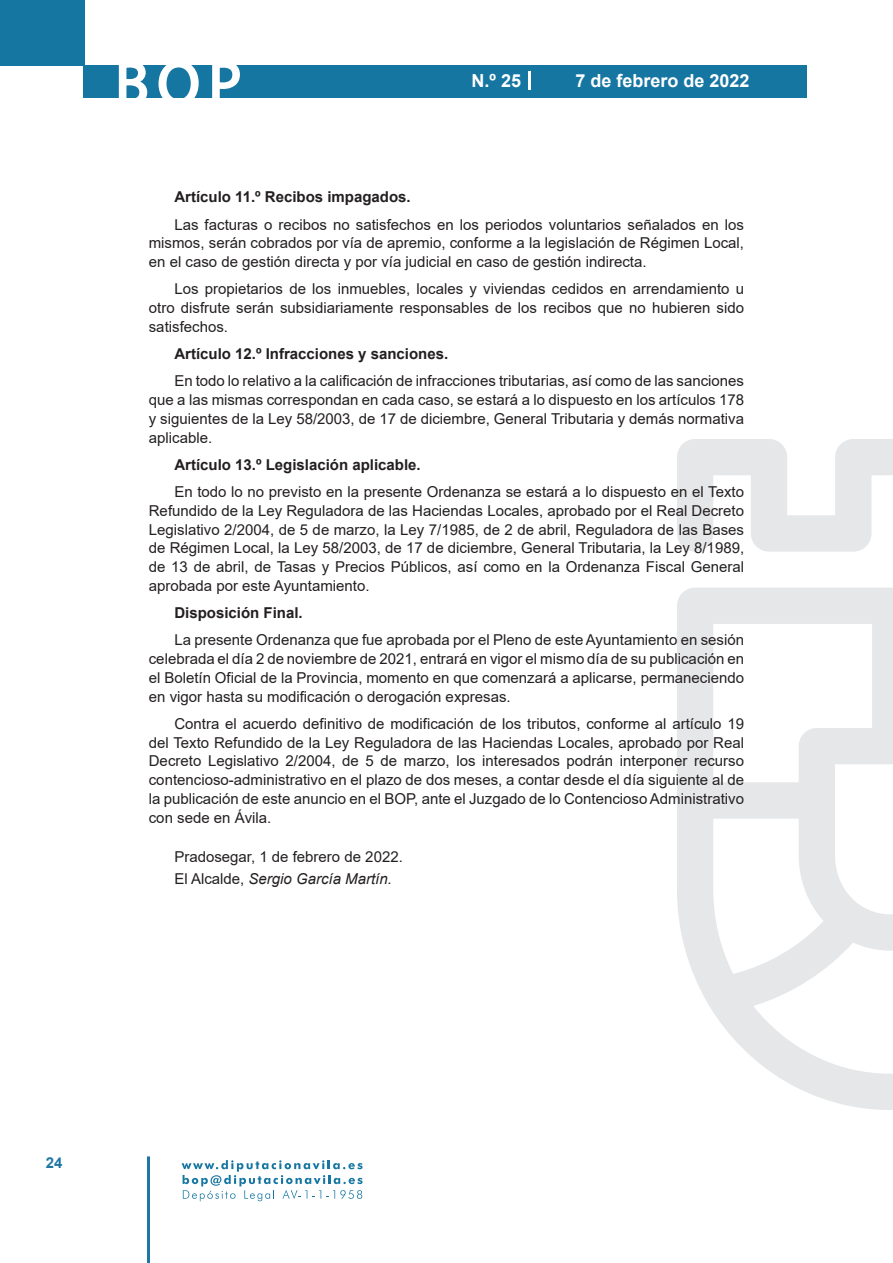
<style>
.page{position:relative;width:893px;height:1263px;background:#fff}
.page>*{position:absolute;margin:0;border:0;box-sizing:border-box;transform-origin:0 0}
.t1{font:500 61.5px "Avant Garde";color:#fff}
.t2{font:700 18px "Arial";color:#fff}
.t3{font:15px/18.8px "Arial";color:#231f20;text-align:justify}
.t4{font:700 15px "Arial";color:#231f20}
.t5{font:700 15px "Arial";color:#1d76a4}
.s1{font-style:italic}
</style>
<div class="page">
<div style="left:0;top:0;width:85px;height:65px;background:#1676a2"></div>
<div style="left:84px;top:65px;width:723px;height:33px;background:#1676a2"></div>
<svg style="left:118px;top:65px;width:30px;height:33px"></svg>
<svg style="left:158px;top:65px;width:41px;height:33px"></svg>
<svg style="left:212px;top:65px;width:28px;height:33px"></svg>
<svg style="left:182px;top:1160px;width:181px;height:41px"></svg>
<hr style="left:147px;top:1156px;width:3px;height:107px;background:#1d76a4">
<svg style="left:529px;top:71px;width:2px;height:19px"></svg>
<svg style="left:677px;top:439px;width:216px;height:671px"></svg>
<h1 class="t1" style="left:115px;top:46px;width:128px">BOP</h1>
<p class="t2" style="left:472px;top:68px;width:51px">N.º 25</p>
<p class="t2" style="left:575px;top:68px;width:176px">7 de febrero de 2022</p>
<p class="t4" style="left:174px;top:186px;width:238px">Artículo 11.º Recibos impagados.</p>
<p class="t3" style="left:149px;top:215px;width:597px;text-indent:26px">Las facturas o recibos no satisfechos en los periodos voluntarios señalados en los mismos, serán cobrados por vía de apremio, conforme a la legislación de Régimen Local, en el caso de gestión directa y por vía judicial en caso de gestión indirecta.</p>
<p class="t3" style="left:149px;top:280px;width:597px;text-indent:26px">Los propietarios de los inmuebles, locales y viviendas cedidos en arrendamiento u otro disfrute serán subsidiariamente responsables de los recibos que no hubieren sido satisfechos.</p>
<p class="t4" style="left:174px;top:343px;width:275px">Artículo 12.º Infracciones y sanciones.</p>
<p class="t3" style="left:149px;top:372px;width:597px;text-indent:26px">En todo lo relativo a la calificación de infracciones tributarias, así como de las sanciones que a las mismas correspondan en cada caso, se estará a lo dispuesto en los artículos 178 y siguientes de la Ley 58/2003, de 17 de diciembre, General Tributaria y demás normativa aplicable.</p>
<p class="t4" style="left:174px;top:454px;width:248px">Artículo 13.º Legislación aplicable.</p>
<p class="t3" style="left:149px;top:482px;width:597px;text-indent:26px">En todo lo no previsto en la presente Ordenanza se estará a lo dispuesto en el Texto Refundido de la Ley Reguladora de las Haciendas Locales, aprobado por el Real Decreto Legislativo 2/2004, de 5 de marzo, la Ley 7/1985, de 2 de abril, Reguladora de las Bases de Régimen Local, la Ley 58/2003, de 17 de diciembre, General Tributaria, la Ley 8/1989, de 13 de abril, de Tasas y Precios Públicos, así como en la Ordenanza Fiscal General aprobada por este Ayuntamiento.</p>
<p class="t4" style="left:174px;top:602px;width:130px">Disposición Final.</p>
<p class="t3" style="left:149px;top:631px;width:597px;text-indent:26px">La presente Ordenanza que fue aprobada por el Pleno de este Ayuntamiento en sesión celebrada el día 2 de noviembre de 2021, entrará en vigor el mismo día de su publicación en el Boletín Oficial de la Provincia, momento en que comenzará a aplicarse, permaneciendo en vigor hasta su modificación o derogación expresas.</p>
<p class="t3" style="left:149px;top:714px;width:597px;text-indent:26px">Contra el acuerdo definitivo de modificación de los tributos, conforme al artículo 19 del Texto Refundido de la Ley Reguladora de las Haciendas Locales, aprobado por Real Decreto Legislativo 2/2004, de 5 de marzo, los interesados podrán interponer recurso contencioso-administrativo en el plazo de dos meses, a contar desde el día siguiente al de la publicación de este anuncio en el BOP, ante el Juzgado de lo Contencioso Administrativo con sede en Ávila.</p>
<p class="t3" style="left:174px;top:845px;width:230px;line-height:22.2px">Pradosegar, 1 de febrero de 2022.<br>El Alcalde, <span class="s1">Sergio García Martín.</span></p>
<p class="t5" style="left:46px;top:1152px;width:18px">24</p>
</div>
